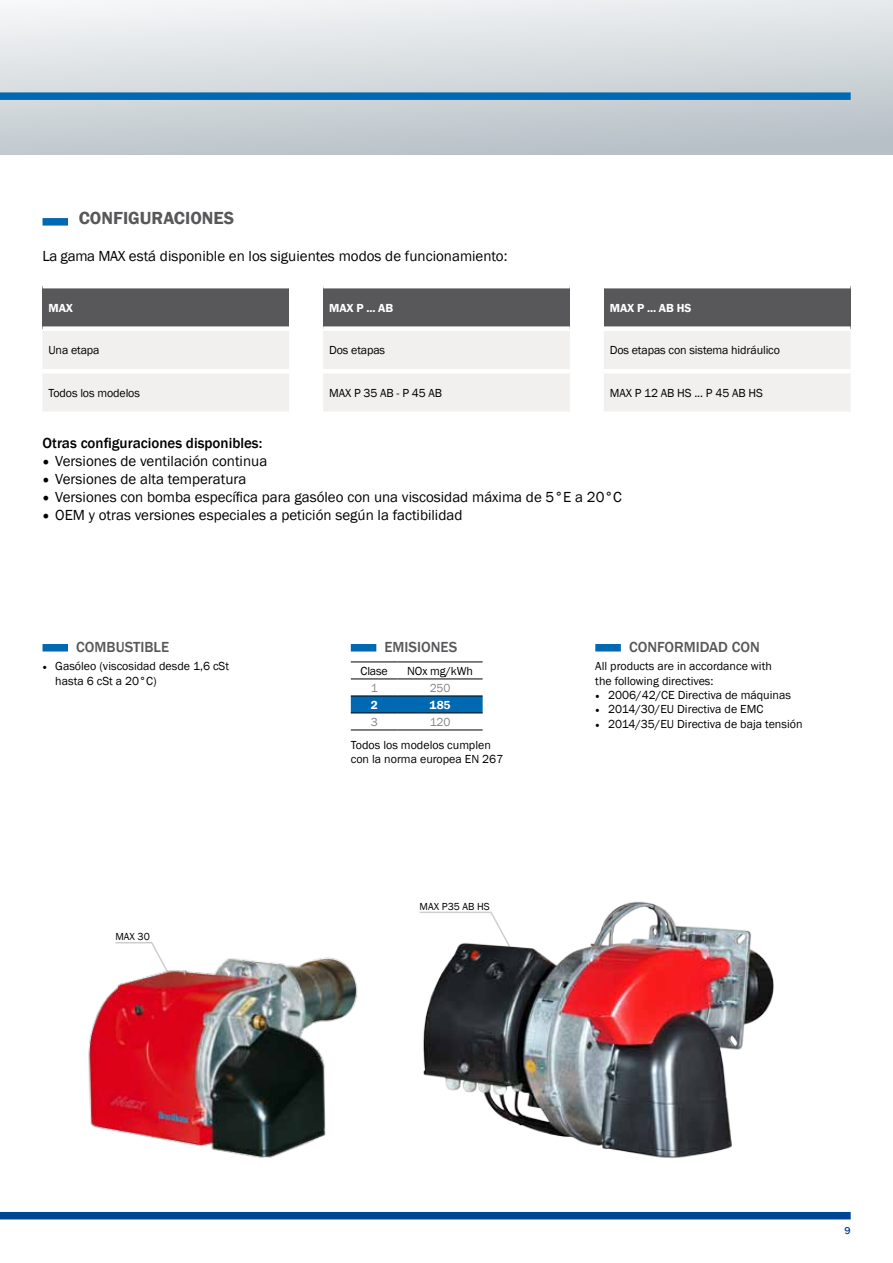
<style>
.page{position:relative;width:893px;height:1263px;background:#fff}
.page>*{position:absolute;margin:0;border:0;box-sizing:border-box;transform-origin:0 0}
.t1{font:600 18px "Franklin Gothic";color:#58585a}
.t2{font:15px "Franklin Gothic";color:#000}
.t3{font:500 15px "Franklin Gothic";color:#58585a}
.t4{font:500 15px "Franklin Gothic";color:#000}
.t5{font:12px/14.4px "Franklin Gothic";color:#000}
.t6{font:600 12px "Franklin Gothic";letter-spacing:-.01em;color:#fff}
.t7{font:12px "Franklin Gothic";letter-spacing:-.01em;color:#87888a}
.t8{font:10.5px "Franklin Gothic";color:#000}
.t9{font:500 10.5px "Franklin Gothic";color:#004494}
.s1{font-family:"Minion Pro";font-size:18px}
.s2{font-family:"Minion Pro"}
</style>
<div class="page">
<div style="left:0;top:0;width:893px;height:155px;background:linear-gradient(to bottom,#f0f2f3,#b8c2c8)"></div>
<div style="left:0;top:92px;width:851px;height:8px;background:#0069b2"></div>
<div style="left:0;top:1212px;width:851px;height:7px;background:#004494"></div>
<div style="left:351px;top:697px;width:132px;height:16px;background:#0069b2"></div>
<hr style="left:351px;top:662px;width:47px;height:1px;background:#000">
<hr style="left:398px;top:662px;width:85px;height:1px;background:#000">
<hr style="left:351px;top:679px;width:47px;height:1px;background:#000">
<hr style="left:398px;top:679px;width:85px;height:1px;background:#000">
<hr style="left:351px;top:696px;width:47px;height:1px;background:#000">
<hr style="left:398px;top:696px;width:85px;height:1px;background:#000">
<hr style="left:351px;top:713px;width:47px;height:1px;background:#000">
<hr style="left:398px;top:713px;width:85px;height:1px;background:#000">
<hr style="left:351px;top:730px;width:47px;height:1px;background:#000">
<hr style="left:398px;top:730px;width:85px;height:1px;background:#000">
<svg style="left:115px;top:942px;width:40px;height:5px"></svg>
<img style="left:88px;top:947px;width:270px;height:211px">
<img style="left:419px;top:901px;width:355px;height:257px">
<div style="left:43px;top:286px;width:246px;height:43px;background:#58585a"></div>
<div style="left:43px;top:331px;width:246px;height:80px;background:#f1f0ef"></div>
<hr style="left:43px;top:284px;width:246px;height:4px;background:#fff">
<div style="left:43px;top:326px;width:246px;height:5px;background:#fff"></div>
<hr style="left:43px;top:369px;width:246px;height:4px;background:#fff">
<div style="left:323px;top:286px;width:247px;height:43px;background:#58585a"></div>
<div style="left:323px;top:331px;width:247px;height:80px;background:#f1f0ef"></div>
<hr style="left:323px;top:284px;width:247px;height:4px;background:#fff">
<div style="left:323px;top:326px;width:247px;height:5px;background:#fff"></div>
<hr style="left:323px;top:369px;width:247px;height:4px;background:#fff">
<div style="left:604px;top:286px;width:246px;height:43px;background:#58585a"></div>
<div style="left:604px;top:331px;width:246px;height:80px;background:#f1f0ef"></div>
<hr style="left:604px;top:284px;width:246px;height:4px;background:#fff">
<div style="left:604px;top:326px;width:246px;height:5px;background:#fff"></div>
<hr style="left:604px;top:369px;width:246px;height:4px;background:#fff">
<div style="left:43px;top:644px;width:25px;height:7px;background:#0069b2"></div>
<div style="left:351px;top:644px;width:25px;height:7px;background:#0069b2"></div>
<div style="left:595px;top:644px;width:26px;height:7px;background:#0069b2"></div>
<div style="left:43px;top:218px;width:25px;height:8px;background:#0069b2"></div>
<h1 class="t1" style="left:79px;top:207px;width:157px">CONFIGURACIONES</h1>
<p class="t2" style="left:43px;top:246px;width:466px">La gama MAX está disponible en los siguientes modos de funcionamiento:</p>
<p class="t6" style="left:49px;top:300px;width:26px">MAX</p>
<p class="t5" style="left:49px;top:343px;width:53px">Una etapa</p>
<p class="t5" style="left:49px;top:386px;width:93px">Todos los modelos</p>
<p class="t6" style="left:329px;top:300px;width:66px">MAX P ... AB</p>
<p class="t5" style="left:329px;top:343px;width:58px">Dos etapas</p>
<p class="t5" style="left:329px;top:386px;width:114px">MAX P 35 AB - P 45 AB</p>
<p class="t6" style="left:610px;top:300px;width:83px">MAX P ... AB HS</p>
<p class="t5" style="left:610px;top:343px;width:172px">Dos etapas con sistema hidráulico</p>
<p class="t5" style="left:610px;top:386px;width:155px">MAX P 12 AB HS ... P 45 AB HS</p>
<p class="t4" style="left:43px;top:433px;width:221px">Otras configuraciones disponibles:</p>
<p class="t2" style="left:43px;top:451px;width:226px"><span class="s1">•</span> Versiones de ventilación continua</p>
<p class="t2" style="left:43px;top:469px;width:205px"><span class="s1">•</span> Versiones de alta temperatura</p>
<p class="t2" style="left:43px;top:487px;width:581px"><span class="s1">•</span> Versiones con bomba específica para gasóleo con una viscosidad máxima de 5°E a 20°C</p>
<p class="t2" style="left:43px;top:505px;width:421px"><span class="s1">•</span> OEM y otras versiones especiales a petición según la factibilidad</p>
<p class="t3" style="left:76px;top:637px;width:94px">COMBUSTIBLE</p>
<p class="t5" style="left:55px;top:659px;width:175px;text-indent:-13px"><span class="s2">•</span> Gasóleo (viscosidad desde 1,6 cSt hasta 6 cSt a 20°C)</p>
<p class="t8" style="left:115px;top:930px;width:36px">MAX 30</p>
<p class="t3" style="left:385px;top:637px;width:74px">EMISIONES</p>
<p class="t5" style="left:360px;top:664px;width:29px">Clase</p>
<p class="t5" style="left:407px;top:664px;width:67px">NOx mg/kWh</p>
<p class="t7" style="left:371px;top:680px;width:9px">1</p>
<p class="t7" style="left:430px;top:680px;width:22px">250</p>
<p class="t6" style="left:371px;top:697px;width:9px">2</p>
<p class="t6" style="left:430px;top:697px;width:23px">185</p>
<p class="t7" style="left:371px;top:714px;width:9px">3</p>
<p class="t7" style="left:430px;top:714px;width:22px">120</p>
<p class="t5" style="left:351px;top:737px;width:154px">Todos los modelos cumplen con la norma europea EN 267</p>
<p class="t8" style="left:420px;top:900px;width:72px">MAX P35 AB HS</p>
<p class="t3" style="left:629px;top:637px;width:132px">CONFORMIDAD CON</p>
<p class="t5" style="left:595px;top:659px;width:178px">All products are in accordance with the following directives:</p>
<p class="t5" style="left:595px;top:688px;width:197px"><span class="s2">•</span> 2006/42/CE Directiva de máquinas</p>
<p class="t5" style="left:595px;top:702px;width:170px"><span class="s2">•</span> 2014/30/EU Directiva de EMC</p>
<p class="t5" style="left:595px;top:717px;width:209px"><span class="s2">•</span> 2014/35/EU Directiva de baja tensión</p>
<p class="t9" style="left:844px;top:1224px;width:8px">9</p>
</div>
